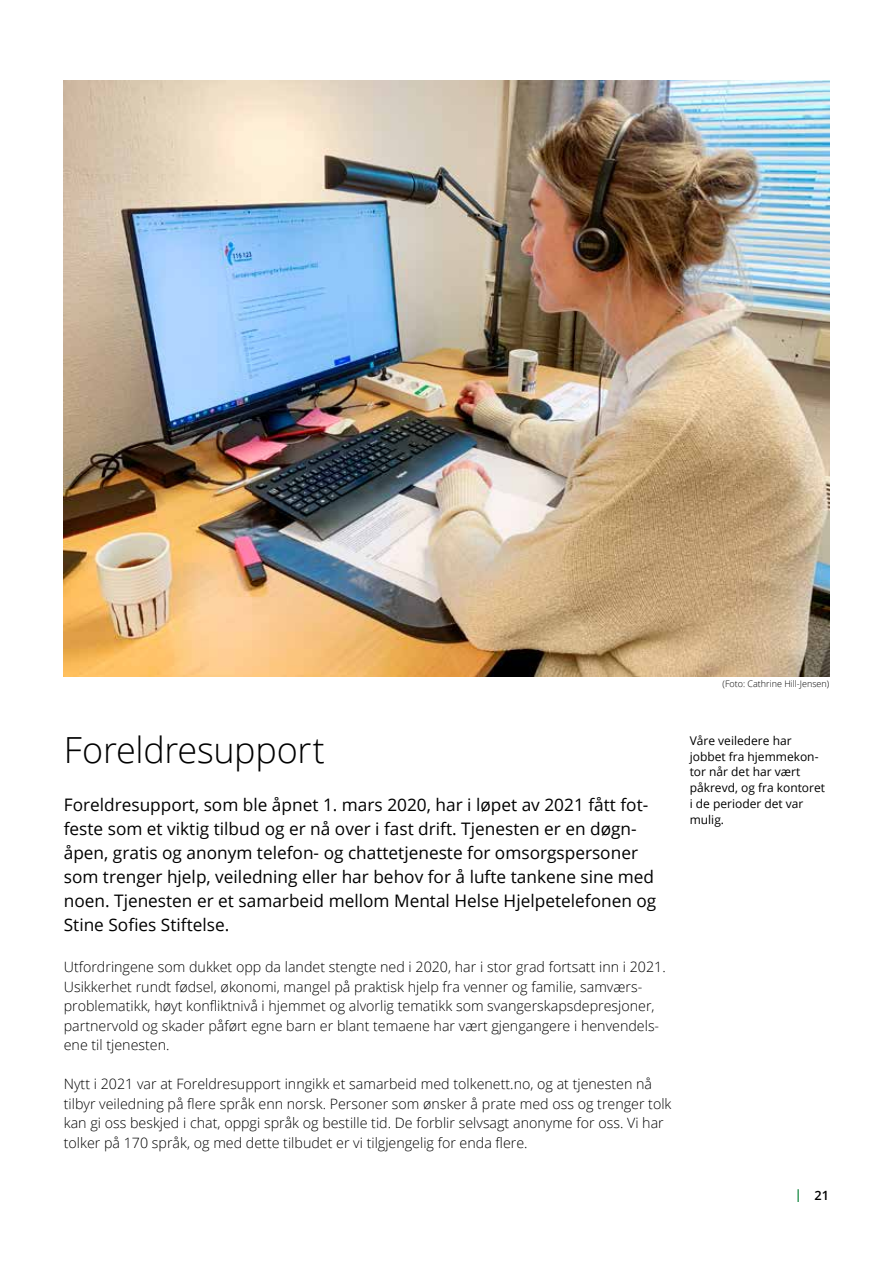
<style>
.page{position:relative;width:893px;height:1263px;background:#fff}
.page>*{position:absolute;margin:0;border:0;box-sizing:border-box;transform-origin:0 0}
.t1{font:300 36px "Open Sans";letter-spacing:-.01em;color:#000}
.t2{font:17.25px/24px "Open Sans";color:#000}
.t3{font:300 14.25px/19.5px "Open Sans";color:#000}
.t4{font:600 12.75px "Open Sans";color:#000}
.t5{font:12px/15.8px "Open Sans";color:#000}
.t6{font:300 9px "Open Sans";color:#000}
.s1{color:#007e31}
</style>
<div class="page">
<img style="left:64px;top:81px;width:765px;height:595px">
<p class="t6" style="left:722px;top:678px;width:108px">(Foto: Cathrine Hill-Jensen)</p>
<h1 class="t1" style="left:64px;top:725px;width:263px">Foreldresupport</h1>
<p class="t2" style="left:64px;top:792px;width:594px">Foreldresupport, som ble åpnet 1. mars 2020, har i løpet av 2021 fått fot&shy;feste som et viktig tilbud og er nå over i fast drift. Tjenesten er en døgn&shy;åpen, gratis og anonym telefon- og chattetjeneste for omsorgspersoner som trenger hjelp, veiledning eller har behov for å lufte tankene sine med noen. Tjenesten er et samarbeid mellom Mental Helse Hjelpetelefonen og Stine Sofies Stiftelse.</p>
<p class="t3" style="left:64px;top:957px;width:603px">Utfordringene som dukket opp da landet stengte ned i 2020, har i stor grad fortsatt inn i 2021.<br>Usikkerhet rundt fødsel, økonomi, mangel på praktisk hjelp fra venner og familie, samværs&shy;problematikk, høyt konfliktnivå i hjemmet og alvorlig tematikk som svangerskapsdepresjoner, partnervold og skader påført egne barn er blant temaene har vært gjengangere i henvendels&shy;ene til tjenesten.</p>
<p class="t3" style="left:64px;top:1074px;width:609px">Nytt i 2021 var at Foreldresupport inngikk et samarbeid med tolkenett.no, og at tjenesten nå tilbyr veiledning på flere språk enn norsk. Personer som ønsker å prate med oss og trenger tolk kan gi oss beskjed i chat, oppgi språk og bestille tid. De forblir selvsagt anonyme for oss. Vi har tolker på 170 språk, og med dette tilbudet er vi tilgjengelig for enda flere.</p>
<p class="t5" style="left:690px;top:732px;width:137px">Våre veiledere har jobbet fra hjemmekon&shy;tor når det har vært påkrevd, og fra kontoret i de perioder det var mulig.</p>
<p class="t4" style="left:795px;top:1187px;width:36px"><span class="s1">|</span> 21</p>
</div>
